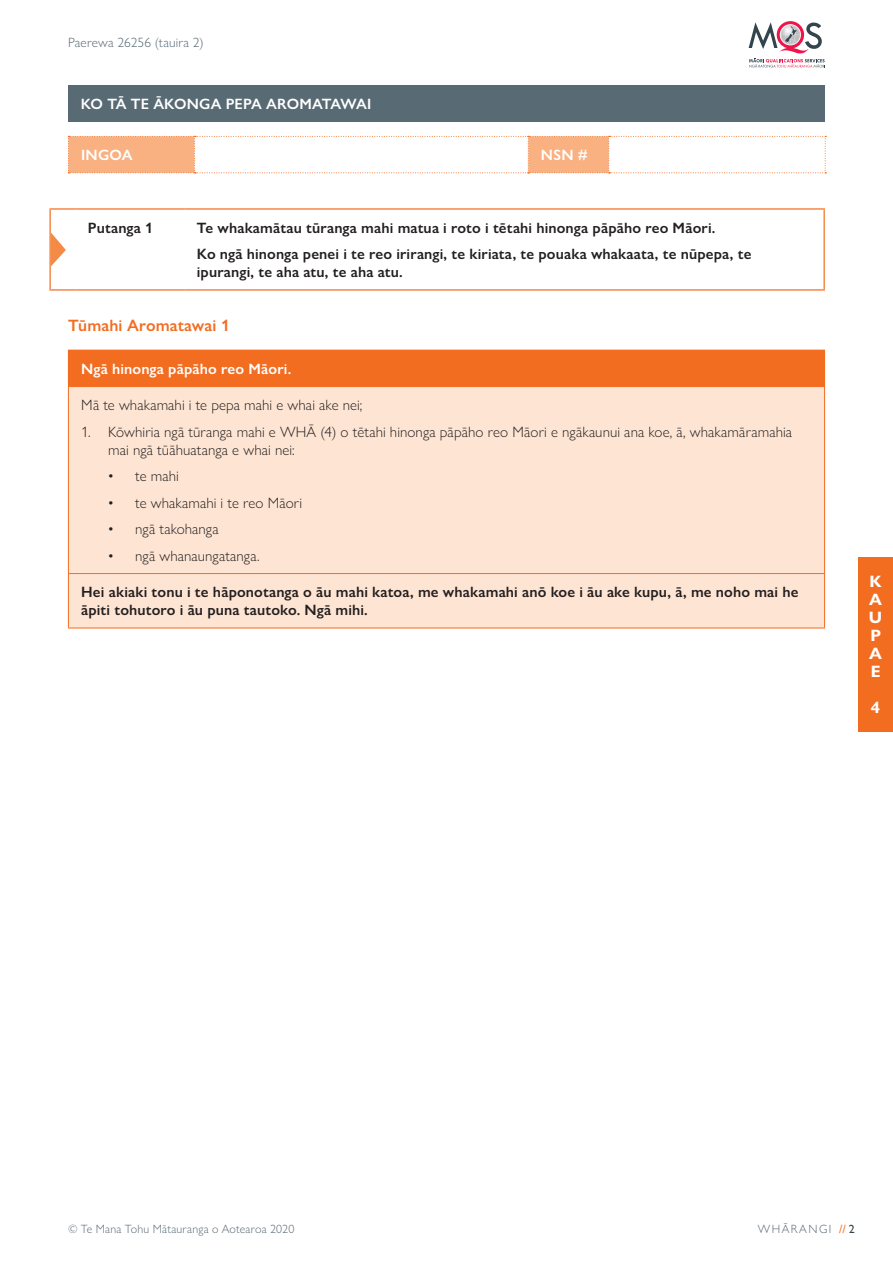
<style>
.page{position:relative;width:893px;height:1263px;background:#fff}
.page>*{position:absolute;margin:0;border:0;box-sizing:border-box;transform-origin:0 0}
.p_H2{font:600 16.5px "Gill Sans Nova";letter-spacing:.01em;color:#f36d21}
.t1{font:700 16.5px/18px "Gill Sans Nova";color:#fff;text-align:justify}
.p_body{font:600 15px/18px "Gill Sans Nova";letter-spacing:.01em;color:#231f20}
.p_body-2{font:300 15px/18px "Gill Sans Nova";letter-spacing:.005em;color:#231f20}
.p_body-3{font:600 15px "Gill Sans Nova";letter-spacing:.01em;color:#fff}
.t2{font:300 13.5px "Gill Sans Nova";letter-spacing:.01em;color:#586a73}
.t3{font:300 12px "Gill Sans Nova";letter-spacing:.015em;color:#586a73}
.t4{font:300 12px "Gill Sans Nova";letter-spacing:.125em;color:#586a73}
.s1{font-weight:400}
.s2{font-weight:500;color:#f36d21}
.s3{font-weight:500;color:#33444d}
</style>
<div class="page">
<div style="left:68px;top:85px;width:756px;height:36px;background:#586a73"></div>
<svg style="left:68px;top:136px;width:758px;height:37px"></svg>
<hr style="left:49px;top:208px;width:26px;height:2px;background:#f58946">
<hr style="left:75px;top:208px;width:109px;height:2px;background:#f58946">
<hr style="left:49px;top:289px;width:26px;height:2px;background:#f58946">
<hr style="left:75px;top:289px;width:109px;height:2px;background:#f58946">
<hr style="left:184px;top:208px;width:641px;height:2px;background:#f58946">
<hr style="left:823px;top:210px;width:2px;height:79px;background:#f58946">
<hr style="left:184px;top:289px;width:641px;height:2px;background:#f58946">
<hr style="left:49px;top:210px;width:2px;height:79px;background:#f58946">
<svg style="left:51px;top:232px;width:15px;height:34px"></svg>
<div style="left:68px;top:350px;width:757px;height:37px;background:#f36d21"></div>
<div style="left:69px;top:387px;width:755px;height:241px;background:#fee5d3"></div>
<hr style="left:68px;top:387px;width:1px;height:186px;background:#f36d21">
<hr style="left:824px;top:387px;width:1px;height:186px;background:#f36d21">
<hr style="left:68px;top:573px;width:757px;height:1px;background:#f36d21">
<hr style="left:68px;top:574px;width:1px;height:54px;background:#f36d21">
<hr style="left:824px;top:574px;width:1px;height:54px;background:#f36d21">
<hr style="left:68px;top:628px;width:757px;height:1px;background:#f36d21">
<svg style="left:749px;top:21px;width:76px;height:47px"></svg>
<div style="left:858px;top:557px;width:35px;height:174px;background:#f36d21"></div>
<p class="t2" style="left:68px;top:35px;width:137px">Paerewa 26256 (tauira 2)</p>
<p class="p_body-3" style="left:81px;top:94px;width:292px">KO TĀ TE ĀKONGA PEPA AROMATAWAI</p>
<p class="p_body-3" style="left:81px;top:146px;width:53px">INGOA</p>
<p class="p_body-3" style="left:541px;top:146px;width:48px">NSN #</p>
<p class="p_body" style="left:88px;top:218px;width:67px">Putanga 1</p>
<p class="p_body" style="left:197px;top:218px;width:520px">Te whakamātau tūranga mahi matua i roto i tētahi hinonga pāpāho reo Māori.</p>
<p class="p_body" style="left:197px;top:245px;width:556px">Ko ngā hinonga penei i te reo irirangi, te kiriata, te pouaka whakaata, te nūpepa, te ipurangi, te aha atu, te aha atu.</p>
<p class="p_H2" style="left:68px;top:315px;width:163px">Tūmahi Aromatawai 1</p>
<p class="p_body-3" style="left:81px;top:359px;width:212px">Ngā hinonga pāpāho reo Māori.</p>
<p class="p_body-2" style="left:81px;top:396px;width:283px">Mā te whakamahi i te pepa mahi e whai ake nei;</p>
<p class="p_body-2" style="left:108px;top:422px;width:685px;text-indent:-27px">1. Kōwhiria ngā tūranga mahi e WHĀ (4) o tētahi hinonga pāpāho reo Māori e ngākaunui ana koe, ā, whakamāramahia mai ngā tūāhuatanga e whai nei:</p>
<p class="p_body-2" style="left:108px;top:467px;width:72px"><span class="s1">•</span> te mahi</p>
<p class="p_body-2" style="left:108px;top:493px;width:196px"><span class="s1">•</span> te whakamahi i te reo Māori</p>
<p class="p_body-2" style="left:108px;top:520px;width:112px"><span class="s1">•</span> ngā takohanga</p>
<p class="p_body-2" style="left:108px;top:546px;width:153px"><span class="s1">•</span> ngā whanaungatanga.</p>
<p class="p_body" style="left:81px;top:583px;width:719px">Hei akiaki tonu i te hāponotanga o āu mahi katoa, me whakamahi anō koe i āu ake kupu, ā, me noho mai he āpiti tohutoro i āu puna tautoko. Ngā mihi.</p>
<p class="t1" style="left:869px;top:572px;width:15px">K A U P A E</p>
<p class="t1" style="left:871px;top:698px;width:11px">4</p>
<p class="t3" style="left:68px;top:1222px;width:228px">© Te Mana Tohu Mātauranga o Aotearoa 2020</p>
<p class="t4" style="left:758px;top:1222px;width:98px">WHĀRANGI <span class="s2">//</span> <span class="s3">2</span></p>
</div>
